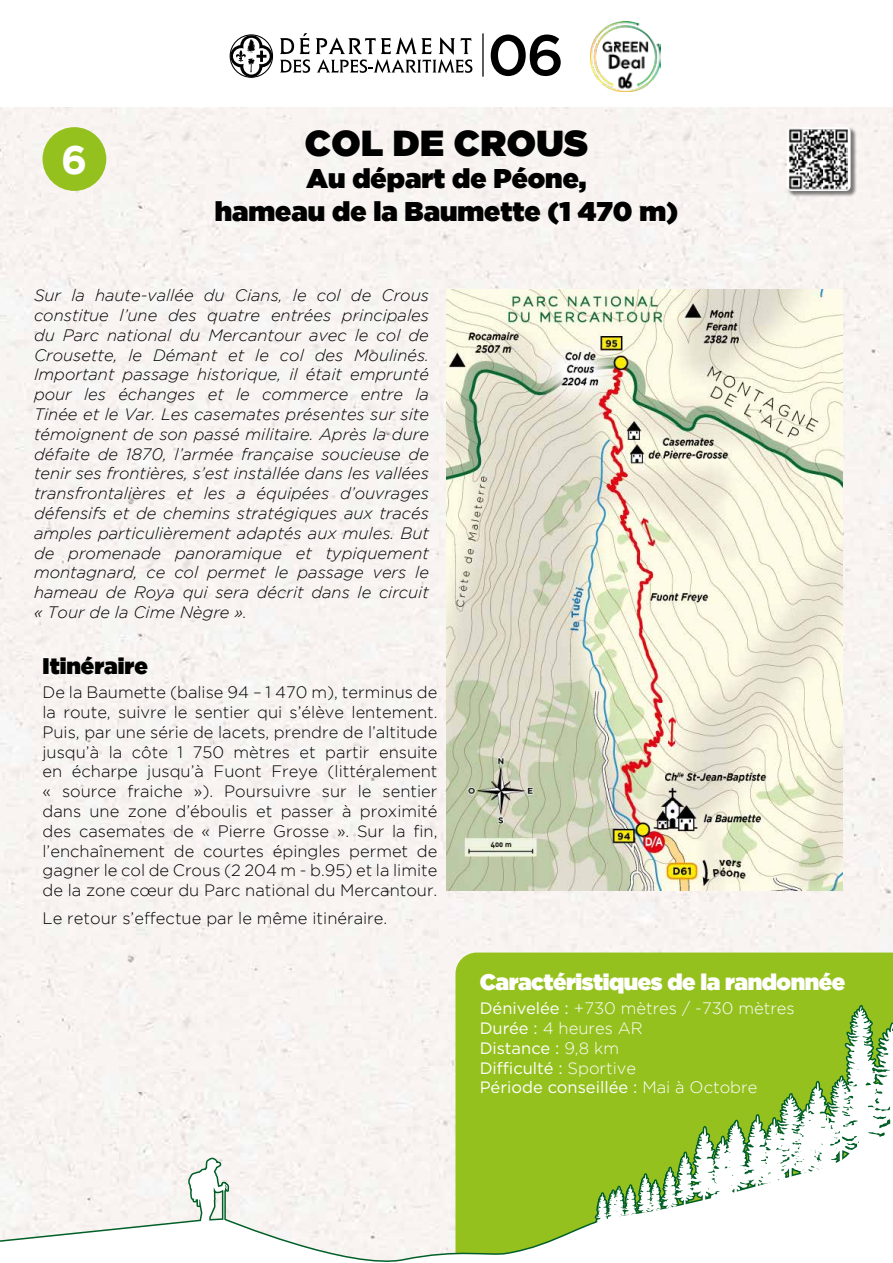
<style>
.page{position:relative;width:893px;height:1263px;background:#fff}
.page>*{position:absolute;margin:0;border:0;box-sizing:border-box;transform-origin:0 0}
.t1{font:700 39.6px "Gotham";color:#fff}
.t2{font:36px "Gotham Ultra";letter-spacing:.015em;color:#000}
.t3{font:27px "Gotham Ultra";color:#000}
.t4{font:22.5px "Gotham Ultra";letter-spacing:-.02em;color:#fff}
.t5{font:22.5px "Gotham Ultra";color:#000}
.t6{font:italic 300 16.5px/19.8px "Gotham";color:#000;text-align:justify}
.t7{font:300 16.5px/19.8px "Gotham";color:#000;text-align:justify}
.t8{font:16.5px "Gotham";color:#fff}
.t9{font:300 16.5px "Gotham";color:#fff}
.s1{font-weight:400}
.s2{font-weight:300}
</style>
<div class="page">
<div style="left:0;top:107px;width:893px;height:1019px;background:#f8f4f1"></div>
<div style="left:455px;top:952px;width:137px;height:174px;background:#95c11f"></div>
<div style="left:787px;top:127px;width:70px;height:70px;background:#000;opacity:.5"></div>
<div style="left:787px;top:127px;width:64px;height:64px;background:#fff;border-radius:5px"></div>
<img style="left:787px;top:127px;width:61px;height:64px">
<img style="left:447px;top:289px;width:395px;height:601px">
<div style="left:43px;top:127px;width:63px;height:64px;background:#95c11f;border-radius:50%"></div>
<svg style="left:592px;top:607px;width:301px;height:522px"></svg>
<svg style="left:0;top:1129px;width:885px;height:133px"></svg>
<svg style="left:187px;top:926px;width:46px;height:336px"></svg>
<hr style="left:482px;top:33px;width:2px;height:44px;background:#000">
<svg style="left:491px;top:35px;width:70px;height:41px"></svg>
<svg style="left:280px;top:33px;width:30px;height:40px"></svg>
<svg style="left:230px;top:34px;width:43px;height:44px"></svg>
<svg style="left:316px;top:37px;width:156px;height:36px"></svg>
<img style="left:590px;top:21px;width:71px;height:70px">
<p class="t1" style="left:61px;top:137px;width:28px">6</p>
<p class="t2" style="left:305px;top:122px;width:285px">COL DE CROUS</p>
<p class="t3" style="left:306px;top:163px;width:281px">Au départ de Péone,</p>
<p class="t3" style="left:215px;top:196px;width:465px">hameau de la Baumette (1 470 m)</p>
<p class="t6" style="left:34px;top:286px;width:396px">Sur la haute-vallée du Cians, le col de Crous constitue l’une des quatre entrées principales du Parc national du Mercantour avec le col de Crousette, le Démant et le col des Moulinés.<br>Important passage historique, il était emprunté pour les échanges et le commerce entre la Tinée et le Var. Les casemates présentes sur site témoignent de son passé militaire. Après la dure défaite de 1870, l’armée française soucieuse de tenir ses frontières, s’est installée dans les vallées transfrontalières et les a équipées d’ouvrages défensifs et de chemins stratégiques aux tracés amples particulièrement adaptés aux mules. But de promenade panoramique et typiquement montagnard, ce col permet le passage vers le hameau de Roya qui sera décrit dans le circuit « Tour de la Cime Nègre ».</p>
<p class="t5" style="left:43px;top:653px;width:107px">Itinéraire</p>
<p class="t7" style="left:43px;top:682px;width:396px">De la Baumette (balise 94 – 1 470 m), terminus de la route, suivre le sentier qui s’élève lentement.<br>Puis, par une série de lacets, prendre de l’altitude jusqu’à la côte 1 750 mètres et partir ensuite en écharpe jusqu’à Fuont Freye (littéralement « source fraiche »). Poursuivre sur le sentier dans une zone d’éboulis et passer à proximité des casemates de « Pierre Grosse ». Sur la fin, l’enchaînement de courtes épingles permet de gagner le col de Crous (2 204 m - b.95) et la limite de la zone cœur du Parc national du Mercantour.</p>
<p class="t7" style="left:43px;top:908px;width:346px">Le retour s’effectue par le même itinéraire.</p>
<p class="t4" style="left:480px;top:969px;width:367px">Caractéristiques de la randonnée</p>
<p class="t9" style="left:480px;top:999px;width:317px"><span class="s1">Dénivelée :</span> +730 mètres / -730 mètres</p>
<p class="t9" style="left:480px;top:1019px;width:165px"><span class="s1">Durée :</span> 4 heures AR</p>
<p class="t8" style="left:480px;top:1037px;width:141px">Distance : <span class="s2">9,8 km</span></p>
<p class="t8" style="left:480px;top:1057px;width:158px">Difficulté : <span class="s2">Sportive</span></p>
<p class="t8" style="left:480px;top:1077px;width:279px">Période conseillée : <span class="s2">Mai à Octobre</span></p>
</div>
